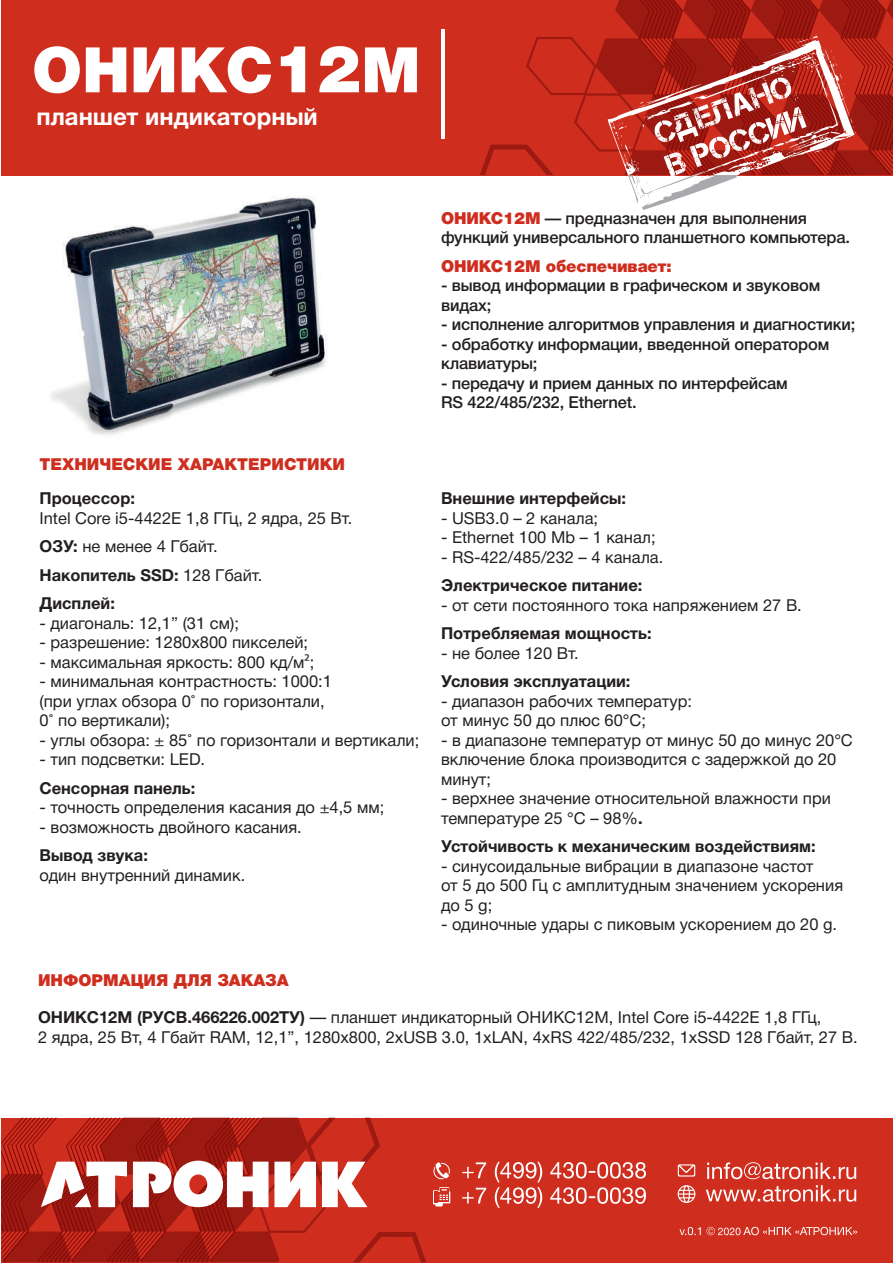
<style>
.page{position:relative;width:893px;height:1263px;background:#fff}
.page>*{position:absolute;margin:0;border:0;box-sizing:border-box;transform-origin:0 0}
.t1{font:900 63px "Helvetica Neue Cyr";color:#fff}
.t2{font:700 24px "Helvetica Neue Cyr";color:#fff}
.t3{font:16.5px/19.5px "Helvetica Neue Cyr";color:#231f20}
.t4{font:500 16.5px/19.5px "Helvetica Neue Cyr";letter-spacing:-.01em;color:#231f20}
.t5{font:700 16.5px "Helvetica Neue Cyr";color:#231f20}
.t6{font:900 16.5px "Helvetica Neue Cyr";color:#cf2d1e}
.s1{font-size:66px}
.s2{font-weight:700}
.s3{font-family:"Myriad Pro"}
.s4{font-weight:900;color:#cf2d1e}
</style>
<div class="page">
<div style="left:1px;top:0;width:892px;height:175px;background:#cf2d1e"></div>
<hr style="left:442px;top:29px;width:3px;height:110px;background:#fff">
<svg style="left:480px;top:0;width:413px;height:210px"></svg>
<div style="left:1px;top:1118px;width:892px;height:144px;background:#cf2d1e"></div>
<svg style="left:706px;top:1185px;width:150px;height:17px"></svg>
<svg style="left:462px;top:1162px;width:184px;height:46px"></svg>
<svg style="left:433px;top:1162px;width:17px;height:17px"></svg>
<svg style="left:678px;top:1164px;width:17px;height:12px"></svg>
<svg style="left:433px;top:1187px;width:17px;height:19px"></svg>
<svg style="left:677px;top:1185px;width:19px;height:18px"></svg>
<svg style="left:679px;top:1186px;width:15px;height:16px"></svg>
<svg style="left:707px;top:1162px;width:149px;height:17px"></svg>
<svg style="left:1px;top:1118px;width:425px;height:144px"></svg>
<svg style="left:679px;top:1227px;width:178px;height:8px"></svg>
<img style="left:51px;top:197px;width:276px;height:238px">
<h1 class="t1" style="left:32px;top:35px;width:390px">ОНИКС<span class="s1">12</span>М</h1>
<h2 class="t2" style="left:37px;top:104px;width:283px">планшет индикаторный</h2>
<p class="t6" style="left:40px;top:455px;width:307px">ТЕХНИЧЕСКИЕ ХАРАКТЕРИСТИКИ</p>
<p class="t5" style="left:40px;top:489px;width:97px">Процессор:</p>
<p class="t3" style="left:40px;top:504px;width:315px;line-height:28.5px">Intel Core i5-4422E 1,8 ГГц, 2 ядра, 25 Вт.<br><span class="s2">ОЗУ:</span> не менее 4 Гбайт.<br><span class="s2">Накопитель SSD:</span> 128 Гбайт.<br><span class="s2">Дисплей:</span></p>
<p class="t3" style="left:40px;top:613px;width:201px">- диагональ: 12,1” (31 см);</p>
<p class="t3" style="left:40px;top:633px;width:270px">- разрешение: 1280х800 пикселей;</p>
<p class="t3" style="left:40px;top:652px;width:276px">- максимальная яркость: 800 кд/м<span class="s3">2</span>;</p>
<p class="t3" style="left:40px;top:672px;width:294px">- минимальная контрастность: 1000:1 (при углах обзора 0<span class="s3">˚</span> по горизонтали,<br>0<span class="s3">˚</span> по вертикали);</p>
<p class="t3" style="left:40px;top:730px;width:381px">- углы обзора: ± 85<span class="s3">˚</span> по горизонтали и вертикали;</p>
<p class="t3" style="left:40px;top:750px;width:167px">- тип подсветки: LED.</p>
<p class="t5" style="left:40px;top:779px;width:157px">Сенсорная панель:</p>
<p class="t3" style="left:40px;top:798px;width:346px">- точность определения касания до ±4,5 мм;</p>
<p class="t3" style="left:40px;top:817px;width:264px">- возможность двойного касания.</p>
<p class="t5" style="left:40px;top:846px;width:110px">Вывод звука:</p>
<p class="t3" style="left:40px;top:865px;width:207px">один внутренний динамик.</p>
<p class="t4" style="left:441px;top:208px;width:410px"><span class="s4">ОНИКС12М</span> — предназначен для выполнения функций универсального планшетного компьютера.</p>
<p class="t6" style="left:441px;top:257px;width:232px">ОНИКС12М обеспечивает:</p>
<p class="t4" style="left:441px;top:276px;width:381px">- вывод информации в графическом и звуковом видах;</p>
<p class="t4" style="left:441px;top:315px;width:416px">- исполнение алгоритмов управления и диагностики;</p>
<p class="t4" style="left:441px;top:334px;width:390px">- обработку информации, введенной оператором клавиатуры;</p>
<p class="t4" style="left:441px;top:373px;width:348px">- передачу и прием данных по интерфейсам<br>RS 422/485/232, Ethernet.</p>
<p class="t5" style="left:441px;top:489px;width:186px">Внешние интерфейсы:</p>
<p class="t3" style="left:441px;top:508px;width:159px">- USB3.0 – 2 канала;</p>
<p class="t3" style="left:441px;top:528px;width:216px">- Ethernet 100 Mb – 1 канал;</p>
<p class="t3" style="left:441px;top:547px;width:224px">- RS-422/485/232 – 4 канала.</p>
<p class="t5" style="left:441px;top:576px;width:203px">Электрическое питание:</p>
<p class="t3" style="left:441px;top:595px;width:362px">- от сети постоянного тока напряжением 27 В.</p>
<p class="t5" style="left:441px;top:624px;width:212px">Потребляемая мощность:</p>
<p class="t3" style="left:441px;top:643px;width:139px">- не более 120 Вт.</p>
<p class="t5" style="left:441px;top:672px;width:191px">Условия эксплуатации:</p>
<p class="t3" style="left:441px;top:691px;width:253px">- диапазон рабочих температур: от минус 50 до плюс 60°С;</p>
<p class="t3" style="left:441px;top:730px;width:413px">- в диапазоне температур от минус 50 до минус 20°С включение блока производится с задержкой до 20 минут;</p>
<p class="t3" style="left:441px;top:789px;width:391px">- верхнее значение относительной влажности при температуре 25 °С – 98%<span class="s2">.</span></p>
<p class="t5" style="left:441px;top:837px;width:376px">Устойчивость к механическим воздействиям:</p>
<p class="t3" style="left:441px;top:856px;width:404px">- синусоидальные вибрации в диапазоне частот<br>от 5 до 500 Гц с амплитудным значением ускорения до 5 g;</p>
<p class="t3" style="left:441px;top:915px;width:398px">- одиночные удары с пиковым ускорением до 20 g.</p>
<p class="t6" style="left:38px;top:971px;width:252px">ИНФОРМАЦИЯ ДЛЯ ЗАКАЗА</p>
<p class="t3" style="left:38px;top:1008px;width:821px"><span class="s2">ОНИКС12М (РУСВ.466226.002ТУ)</span> — планшет индикаторный ОНИКС12М, Intel Core i5-4422E 1,8 ГГц,<br>2 ядра, 25 Вт, 4 Гбайт RAM, 12,1”, 1280х800, 2xUSB 3.0, 1xLAN, 4xRS 422/485/232, 1xSSD 128 Гбайт, 27 В.</p>
</div>
